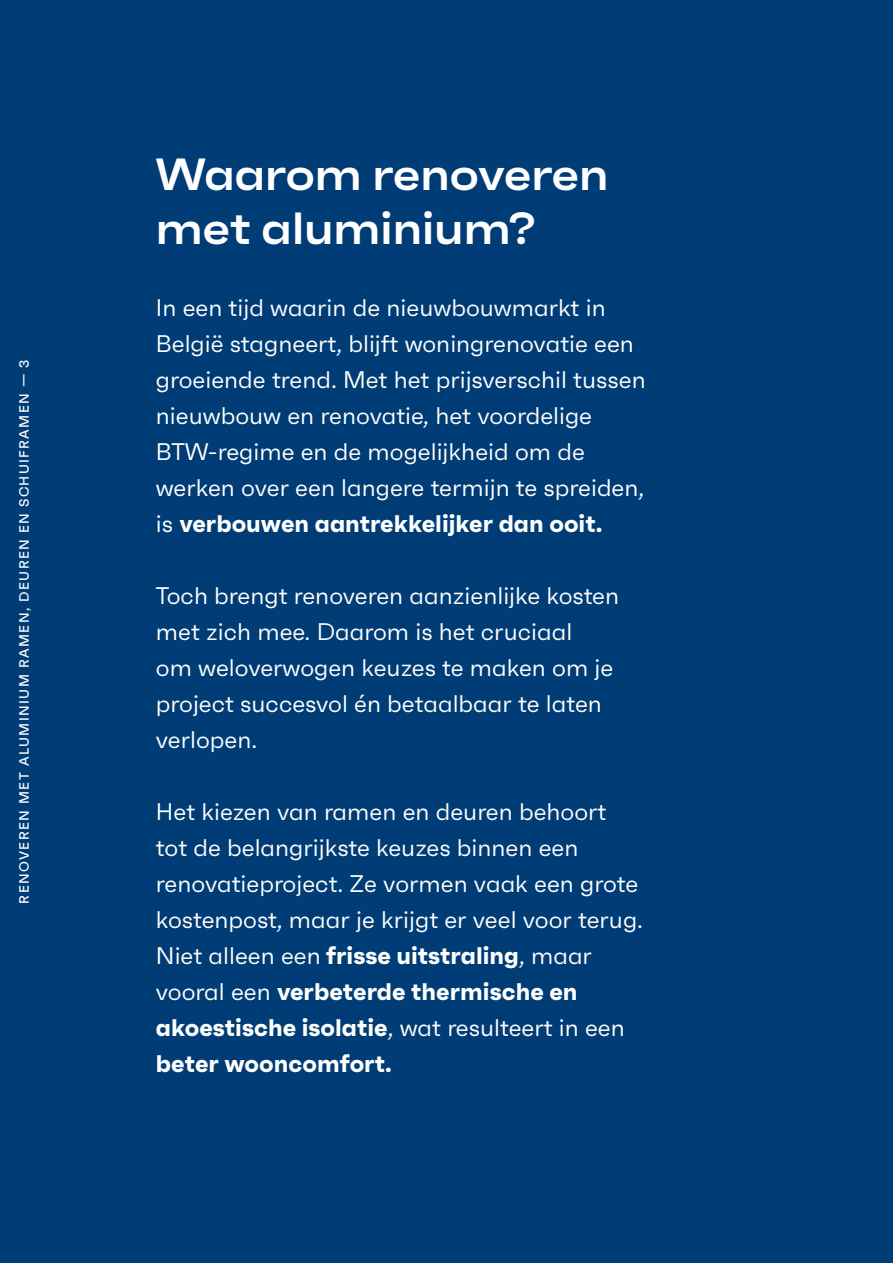
<style>
.page{position:relative;width:893px;height:1263px;background:#003c75}
.page>*{position:absolute;margin:0;border:0;box-sizing:border-box;transform-origin:0 0}
.t1{font:600 expanded 45px/54px "Faktum";color:#fff}
.t2{font:24px/36px "Faktum";color:#fff}
.t3{font:500 13.5px "Faktum";letter-spacing:.1em;color:#fff}
.s1{font-weight:700}
</style>
<div class="page">
<p class="t3" style="left:16px;top:903px;width:546px;rotate:-90deg">RENOVEREN MET ALUMINIUM RAMEN, DEUREN EN SCHUIFRAMEN — 3</p>
<h1 class="t1" style="left:156px;top:147px;width:454px">Waarom renoveren met aluminium?</h1>
<p class="t2" style="left:156px;top:290px;width:491px">In een tijd waarin de nieuwbouwmarkt in België stagneert, blijft woningrenovatie een groeiende trend. Met het prijsverschil tussen nieuwbouw en renovatie, het voordelige BTW-regime en de mogelijkheid om de werken over een langere termijn te spreiden, is <span class="s1">verbouwen aantrekkelijker dan ooit.</span></p>
<p class="t2" style="left:156px;top:578px;width:465px">Toch brengt renoveren aanzienlijke kosten met zich mee. Daarom is het cruciaal<br>om weloverwogen keuzes te maken om je project succesvol én betaalbaar te laten verlopen.</p>
<p class="t2" style="left:156px;top:794px;width:489px">Het kiezen van ramen en deuren behoort tot de belangrijkste keuzes binnen een renovatieproject. Ze vormen vaak een grote kostenpost, maar je krijgt er veel voor terug.<br>Niet alleen een <span class="s1">frisse uitstraling</span>, maar vooral een <span class="s1">verbeterde thermische en akoestische isolatie</span>, wat resulteert in een <span class="s1">beter wooncomfort.</span></p>
</div>
